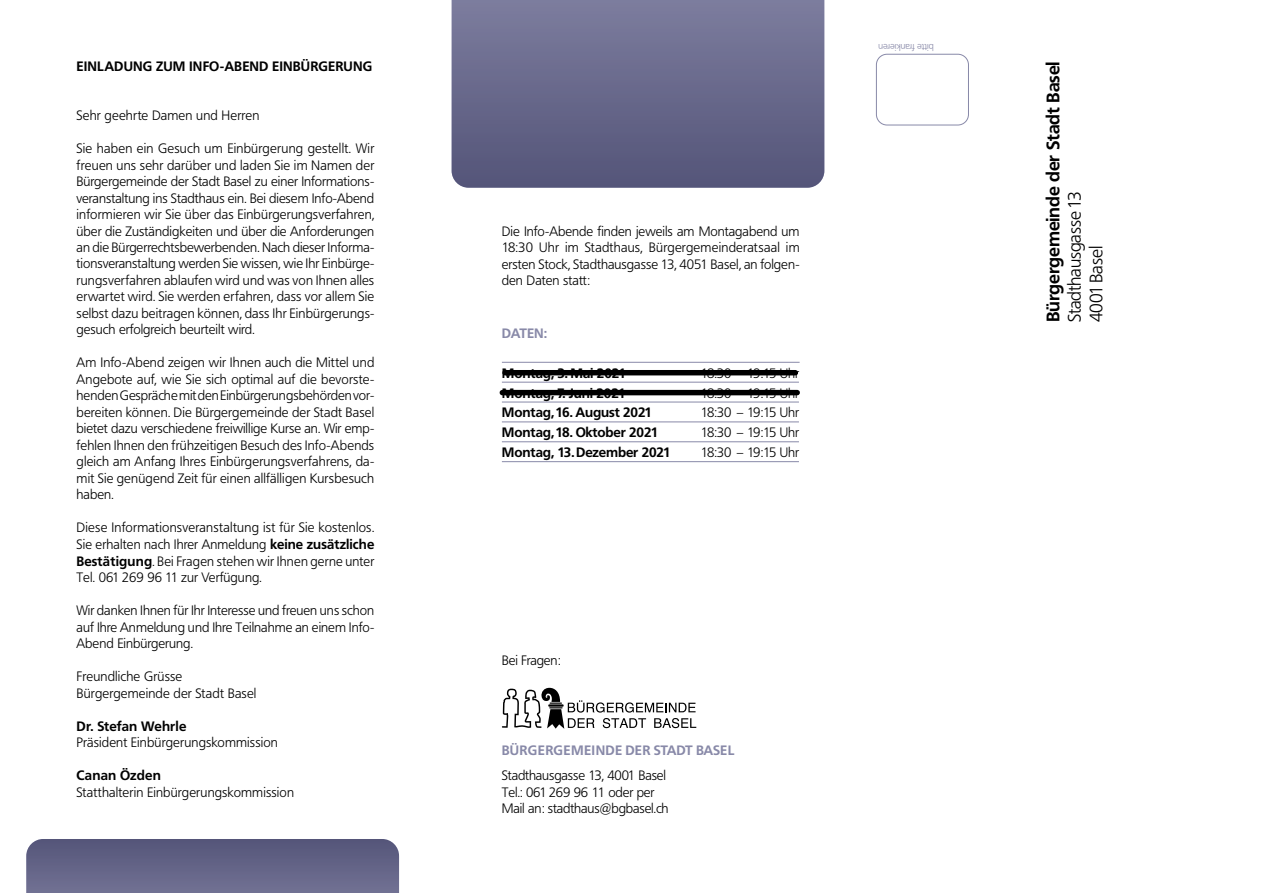
<style>
.page{position:relative;width:1276px;height:893px;background:#fff}
.page>*{position:absolute;margin:0;border:0;box-sizing:border-box;transform-origin:0 0}
.t1{font:700 18px "Frutiger BQ";letter-spacing:-.01em;color:#000}
.t2{font:300 18px "Frutiger BQ";letter-spacing:-.01em;color:#000}
.t3{font:300 13.5px/16.5px "Frutiger BQ";color:#000;text-align:justify}
.t4{font:700 13.5px "Frutiger BQ";letter-spacing:-.01em;color:#000}
.t5{font:300 13.5px "Frutiger BQ";letter-spacing:-.05em;color:#000}
.t6{font:700 13.5px "Frutiger BQ";letter-spacing:.01em;color:#000}
.t7{font:700 13.5px "Frutiger BQ";letter-spacing:.01em;color:#8889a8}
.t8{font:300 9.3px "Frutiger BQ";letter-spacing:-.01em;color:#8889a8}
.s1{font-weight:700}
.s2{font-size:17.85px}
</style>
<div class="page">
<hr style="left:502px;top:362px;width:297px;height:1px;background:#8889a8">
<hr style="left:502px;top:382px;width:297px;height:1px;background:#8889a8">
<hr style="left:502px;top:402px;width:297px;height:1px;background:#8889a8">
<hr style="left:502px;top:422px;width:297px;height:1px;background:#8889a8">
<hr style="left:502px;top:441px;width:297px;height:1px;background:#8889a8">
<hr style="left:502px;top:461px;width:297px;height:1px;background:#8889a8">
<div style="left:876px;top:54px;width:92px;height:71px;border:1px solid #8889a8;border-radius:11px"></div>
<svg style="left:502px;top:688px;width:194px;height:41px"></svg>
<svg style="left:26px;top:839px;width:373px;height:54px;background:#646487"></svg>
<svg style="left:451px;top:0;width:373px;height:188px;background:#68698b"></svg>
<div style="left:505px;top:370px;width:290px;height:5px;background:#000"></div>
<div style="left:502px;top:390px;width:295px;height:5px;background:#000"></div>
<p class="t6" style="left:77px;top:58px;width:297px">EINLADUNG ZUM INFO-ABEND EINBÜRGERUNG</p>
<p class="t3" style="left:77px;top:107px;width:184px">Sehr geehrte Damen und Herren</p>
<p class="t3" style="left:77px;top:140px;width:299px">Sie haben ein Gesuch um Einbürgerung gestellt. Wir freuen uns sehr darüber und laden Sie im Namen der Bürgergemeinde der Stadt Basel zu einer Informations&shy;veranstaltung ins Stadthaus ein. Bei diesem Info-Abend</p>
<p class="t3" style="left:77px;top:206px;width:299px">informieren wir Sie über das Einbürgerungsverfahren, über die Zuständigkeiten und über die Anforderungen an die Bürgerrechtsbewerbenden. Nach dieser Informa&shy;tionsveranstaltung werden Sie wissen, wie Ihr Einbürge&shy;rungsverfahren ablaufen wird und was von Ihnen alles erwartet wird. Sie werden erfahren, dass vor allem Sie selbst dazu beitragen können, dass Ihr Einbürgerungs&shy;gesuch erfolgreich beurteilt wird.</p>
<p class="t3" style="left:77px;top:355px;width:299px">Am Info-Abend zeigen wir Ihnen auch die Mittel und Angebote auf, wie Sie sich optimal auf die bevorste&shy;henden Gespräche mit den Einbürgerungsbehörden vor&shy;bereiten können. Die Bürgergemeinde der Stadt Basel bietet dazu verschiedene freiwillige Kurse an. Wir emp&shy;fehlen Ihnen den frühzeitigen Besuch des Info-Abends gleich am Anfang Ihres Einbürgerungsverfahrens, da&shy;mit Sie genügend Zeit für einen allfälligen Kursbesuch haben.</p>
<p class="t3" style="left:77px;top:520px;width:299px">Diese Informationsveranstaltung ist für Sie kostenlos.<br>Sie erhalten nach Ihrer Anmeldung <span class="s1">keine zusätzliche Bestätigung</span>. Bei Fragen stehen wir Ihnen gerne unter Tel. 061 269 96 11 zur Verfügung.</p>
<p class="t3" style="left:77px;top:602px;width:299px">Wir danken Ihnen für Ihr Interesse und freuen uns schon auf Ihre Anmeldung und Ihre Teilnahme an einem Info-Abend Einbürgerung.</p>
<p class="t3" style="left:77px;top:668px;width:107px">Freundliche Grüsse</p>
<p class="t3" style="left:77px;top:685px;width:181px">Bürgergemeinde der Stadt Basel</p>
<p class="t6" style="left:77px;top:718px;width:111px">Dr. Stefan Wehrle</p>
<p class="t3" style="left:77px;top:734px;width:203px">Präsident Einbürgerungskommission</p>
<p class="t6" style="left:77px;top:767px;width:86px">Canan Özden</p>
<p class="t3" style="left:77px;top:784px;width:219px">Statthalterin Einbürgerungskommission</p>
<p class="t3" style="left:502px;top:223px;width:299px">Die Info-Abende finden jeweils am Montagabend um 18:30 Uhr im Stadthaus, Bürgergemeinderatsaal im ersten Stock, Stadthausgasse 13, 4051 Basel, an folgen&shy;den Daten statt:</p>
<p class="t7" style="left:502px;top:325px;width:47px">DATEN:</p>
<p class="t4" style="left:502px;top:365px;width:126px">Montag, 3. Mai 2021</p>
<p class="t5" style="left:701px;top:365px;width:99px">18:30 – 19:15 Uhr</p>
<p class="t4" style="left:502px;top:385px;width:125px">Montag, 7. Juni 2021</p>
<p class="t5" style="left:701px;top:385px;width:99px">18:30 – 19:15 Uhr</p>
<p class="t4" style="left:502px;top:405px;width:152px">Montag,16. August 2021</p>
<p class="t5" style="left:701px;top:405px;width:99px">18:30 – 19:15 Uhr</p>
<p class="t4" style="left:502px;top:424px;width:158px">Montag,18. Oktober 2021</p>
<p class="t5" style="left:701px;top:425px;width:99px">18:30 – 19:15 Uhr</p>
<p class="t4" style="left:502px;top:444px;width:170px">Montag, 13.Dezember 2021</p>
<p class="t5" style="left:701px;top:445px;width:99px">18:30 – 19:15 Uhr</p>
<p class="t3" style="left:502px;top:652px;width:60px">Bei Fragen:</p>
<p class="t7" style="left:502px;top:742px;width:234px">BÜRGERGEMEINDE DER STADT BASEL</p>
<p class="t3" style="left:502px;top:767px;width:166px">Stadthausgasse 13, 4001 Basel</p>
<p class="t3" style="left:502px;top:784px;width:154px">Tel.: 061 269 96 11 oder per</p>
<p class="t3" style="left:502px;top:800px;width:168px">Mail an: stadthaus@bgbasel.ch</p>
<p class="t8" style="left:933px;top:53px;width:57px;rotate:-180deg">bitte frankieren</p>
<p class="t1" style="left:1042px;top:322px;width:262px;rotate:-90deg">Bürgergemeinde der Stadt Basel</p>
<p class="t2" style="left:1064px;top:322px;width:132px;rotate:-90deg">Stadthausgasse <span class="s2">13</span></p>
<p class="t2" style="left:1086px;top:322px;width:78px;rotate:-90deg"><span class="s2">4001</span> Basel</p>
</div>
